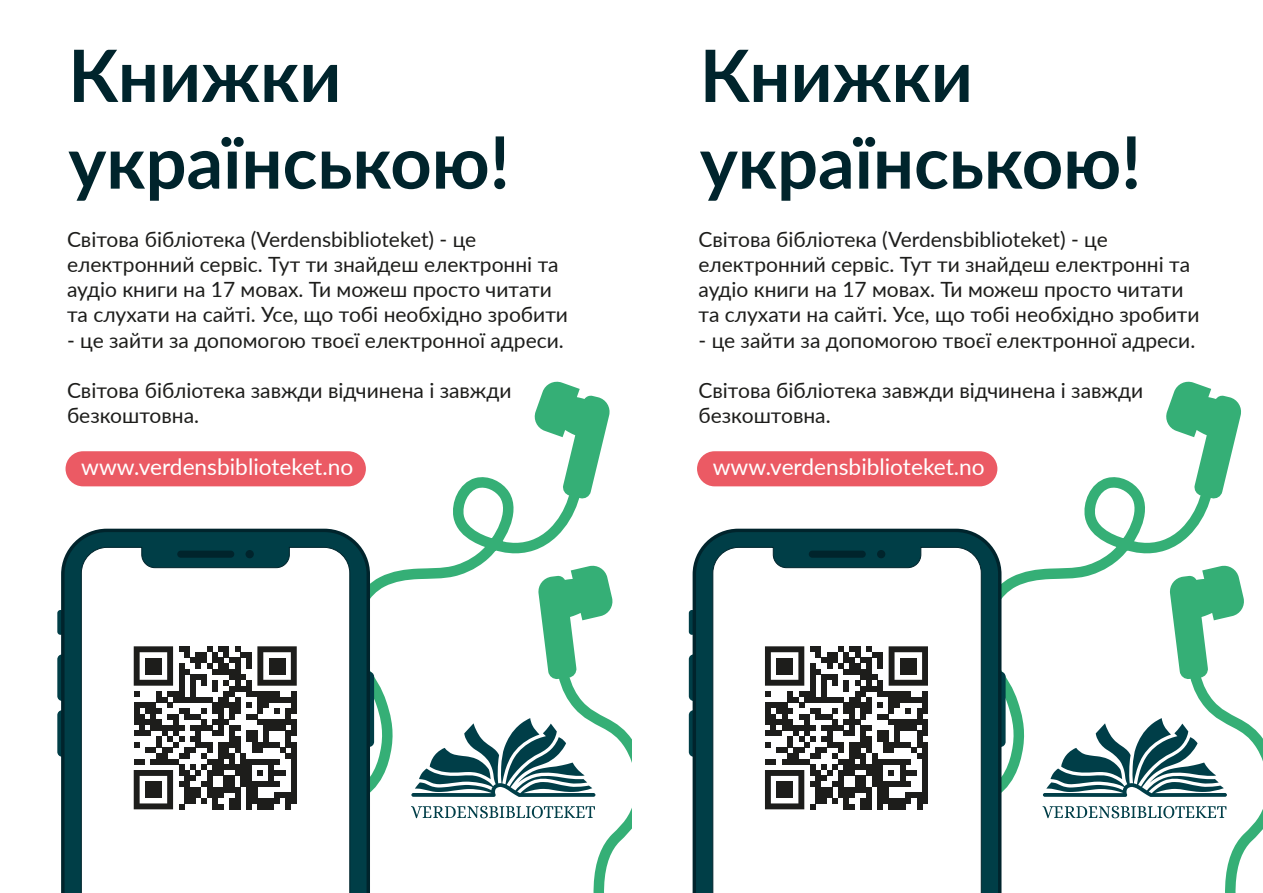
<style>
.page{position:relative;width:1263px;height:893px;background:#fff}
.page>*{position:absolute;margin:0;border:0;box-sizing:border-box;transform-origin:0 0}
.t1{font:700 72.15px/86.7px "Lato";color:#00242c}
.t2{font:22.65px "Lato";color:#fff}
.t3{font:21px/25.2px "Lato";color:#1d1d1b}
</style>
<div class="page">
<svg style="left:57px;top:454px;width:522px;height:339px"></svg>
<svg style="left:533px;top:381px;width:77px;height:118px"></svg>
<div style="left:57px;top:610px;width:7px;height:25px;background:#003e47;border-radius:3px"></div>
<div style="left:57px;top:654px;width:14px;height:47px;background:#003e47;border-radius:5px"></div>
<div style="left:57px;top:710px;width:14px;height:47px;background:#003e47;border-radius:5px"></div>
<div style="left:357px;top:672px;width:17px;height:75px;background:#003e47;border-radius:5px"></div>
<svg style="left:61px;top:529px;width:309px;height:364px;background:#0b414a"></svg>
<svg style="left:81px;top:547px;width:269px;height:346px"></svg>
<div style="left:246px;top:550px;width:8px;height:8px;background:#00242c;border-radius:50%"></div>
<div style="left:177px;top:551px;width:57px;height:7px;background:#00242c;border-radius:4px"></div>
<div style="left:122px;top:635px;width:186px;height:186px;background:#fff"></div>
<svg style="left:134px;top:646px;width:163px;height:163px"></svg>
<div style="left:145px;top:658px;width:17px;height:16px;background:#1d1d1b"></div>
<div style="left:269px;top:658px;width:16px;height:16px;background:#1d1d1b"></div>
<div style="left:145px;top:781px;width:17px;height:17px;background:#1d1d1b"></div>
<svg style="left:411px;top:564px;width:220px;height:329px"></svg>
<div style="left:66px;top:451px;width:300px;height:35px;background:#eb5a64;border-radius:18px"></div>
<svg style="left:631px;top:454px;width:580px;height:439px"></svg>
<svg style="left:1164px;top:381px;width:77px;height:118px"></svg>
<div style="left:689px;top:610px;width:6px;height:25px;background:#003e47;border-radius:3px"></div>
<div style="left:689px;top:654px;width:13px;height:47px;background:#003e47;border-radius:5px"></div>
<div style="left:689px;top:710px;width:13px;height:47px;background:#003e47;border-radius:5px"></div>
<div style="left:989px;top:672px;width:16px;height:75px;background:linear-gradient(to bottom,#003740,#003740);border-radius:5px"></div>
<svg style="left:693px;top:529px;width:308px;height:364px;background:#0b424a"></svg>
<svg style="left:712px;top:547px;width:270px;height:346px"></svg>
<div style="left:877px;top:550px;width:8px;height:8px;background:#00242c;border-radius:50%"></div>
<div style="left:809px;top:551px;width:57px;height:7px;background:#00242c;border-radius:4px"></div>
<div style="left:754px;top:635px;width:185px;height:186px;background:#fff"></div>
<svg style="left:765px;top:646px;width:163px;height:163px"></svg>
<div style="left:776px;top:658px;width:17px;height:16px;background:#1d1d1b"></div>
<div style="left:900px;top:658px;width:17px;height:16px;background:#1d1d1b"></div>
<div style="left:776px;top:781px;width:17px;height:17px;background:#1d1d1b"></div>
<svg style="left:1042px;top:564px;width:221px;height:329px"></svg>
<div style="left:697px;top:451px;width:300px;height:35px;background:#eb5a64;border-radius:18px"></div>
<h1 class="t1" style="left:68px;top:29px;width:443px">Книжки українською!</h1>
<p class="t3" style="left:67px;top:226px;width:502px">Світова бібліотека (Verdensbiblioteket) - це електронний сервіс. Тут ти знайдеш електронні та аудіо книги на 17 мовах. Ти можеш просто читати та слухати на сайті. Усе, що тобі необхідно зробити</p>
<p class="t3" style="left:67px;top:326px;width:498px">- це зайти за допомогою твоєї електронної адреси.</p>
<p class="t3" style="left:67px;top:377px;width:446px">Світова бібліотека завжди відчинена і завжди безкоштовна.</p>
<p class="t2" style="left:81px;top:450px;width:274px">www.verdensbiblioteket.no</p>
<h1 class="t1" style="left:700px;top:29px;width:443px">Книжки українською!</h1>
<p class="t3" style="left:698px;top:226px;width:502px">Світова бібліотека (Verdensbiblioteket) - це електронний сервіс. Тут ти знайдеш електронні та аудіо книги на 17 мовах. Ти можеш просто читати та слухати на сайті. Усе, що тобі необхідно зробити</p>
<p class="t3" style="left:698px;top:326px;width:498px">- це зайти за допомогою твоєї електронної адреси.</p>
<p class="t3" style="left:698px;top:377px;width:446px">Світова бібліотека завжди відчинена і завжди безкоштовна.</p>
<p class="t2" style="left:713px;top:450px;width:274px">www.verdensbiblioteket.no</p>
</div>
